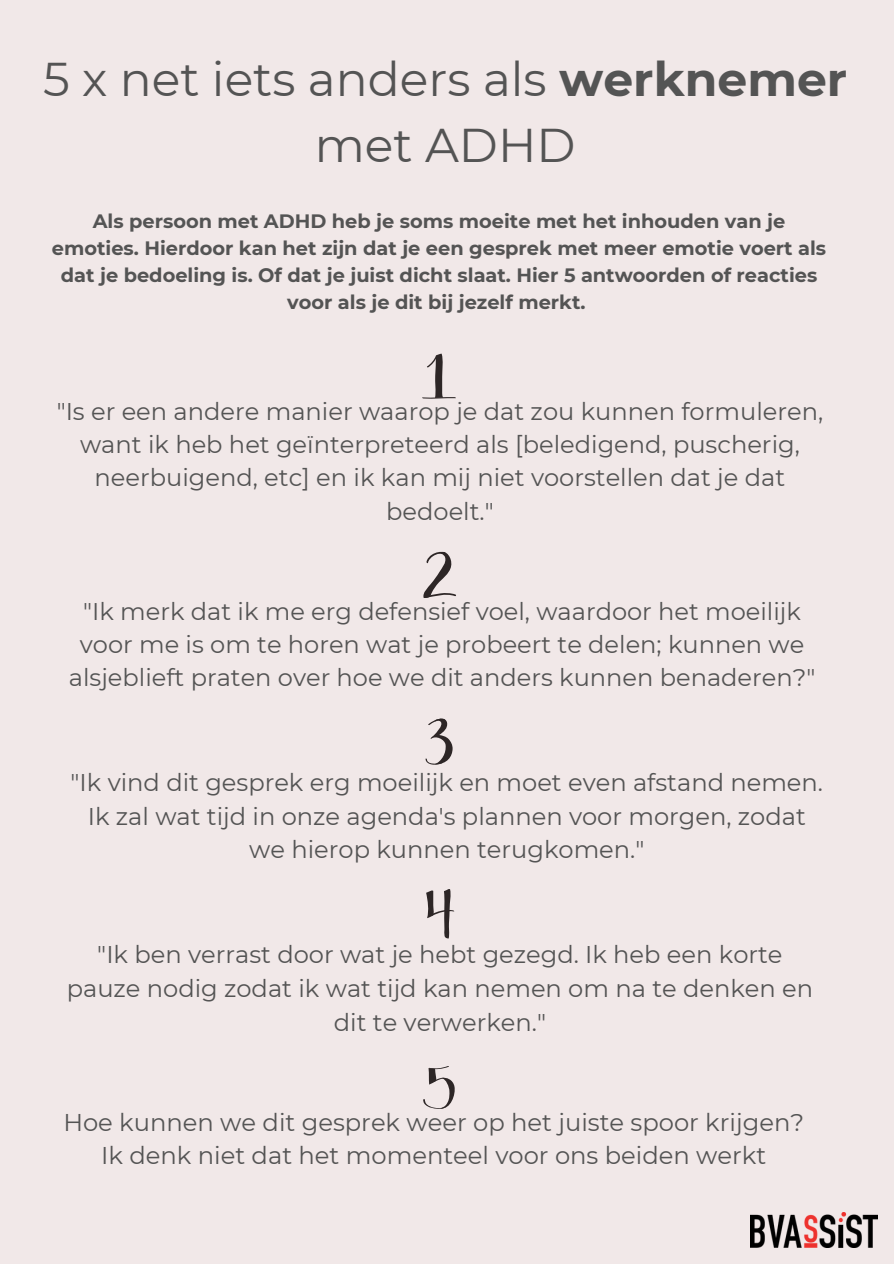
<style>
.page{position:relative;width:894px;height:1264px;background:#fff}
.page>*{position:absolute;margin:0;border:0;box-sizing:border-box;transform-origin:0 0}
.t1{font:47.25px/65.2px "Montserrat";color:#545454;text-align:center}
.t2{font:24.15px/33.2px "Montserrat";color:#545454;text-align:center}
.t3{font:700 19.35px/27px "Montserrat";color:#545454;text-align:center}
.s1{font-weight:700}
</style>
<div class="page">
<div style="left:0;top:0;width:893px;height:1263px;background:#f1e8e8"></div>
<img style="left:750px;top:1212px;width:127px;height:35px">
<svg style="left:422px;top:353px;width:34px;height:45px"></svg>
<svg style="left:423px;top:552px;width:33px;height:46px"></svg>
<svg style="left:425px;top:718px;width:27px;height:46px"></svg>
<svg style="left:426px;top:889px;width:28px;height:49px"></svg>
<svg style="left:423px;top:1066px;width:31px;height:42px"></svg>
<p class="t1" style="left:43px;top:47px;width:805px">5 x net iets anders als <span class="s1">werknemer </span>met ADHD</p>
<h2 class="t3" style="left:52px;top:208px;width:775px">Als persoon met ADHD heb je soms moeite met het inhouden van je emoties. Hierdoor kan het zijn dat je een gesprek met meer emotie voert als dat je bedoeling is. Of dat je juist dicht slaat. Hier 5 antwoorden of reacties voor als je dit bij jezelf merkt.</h2>
<p class="t2" style="left:57px;top:395px;width:767px">"Is er een andere manier waarop je dat zou kunnen formuleren, want ik heb het geïnterpreteerd als [beledigend, puscherig, neerbuigend, etc] en ik kan mij niet voorstellen dat je dat bedoelt."</p>
<h2 class="t2" style="left:69px;top:594px;width:747px">"Ik merk dat ik me erg defensief voel, waardoor het moeilijk voor me is om te horen wat je probeert te delen; kunnen we alsjeblieft praten over hoe we dit anders kunnen benaderen?"</h2>
<p class="t2" style="left:71px;top:765px;width:753px;line-height:33.8px">"Ik vind dit gesprek erg moeilijk en moet even afstand nemen.<br>Ik zal wat tijd in onze agenda's plannen voor morgen, zodat we hierop kunnen terugkomen."</p>
<h2 class="t2" style="left:67px;top:937px;width:747px;line-height:33.8px">"Ik ben verrast door wat je hebt gezegd. Ik heb een korte pauze nodig zodat ik wat tijd kan nemen om na te denken en dit te verwerken."</h2>
<p class="t2" style="left:63px;top:1105px;width:742px">Hoe kunnen we dit gesprek weer op het juiste spoor krijgen?<br>Ik denk niet dat het momenteel voor ons beiden werkt</p>
</div>
